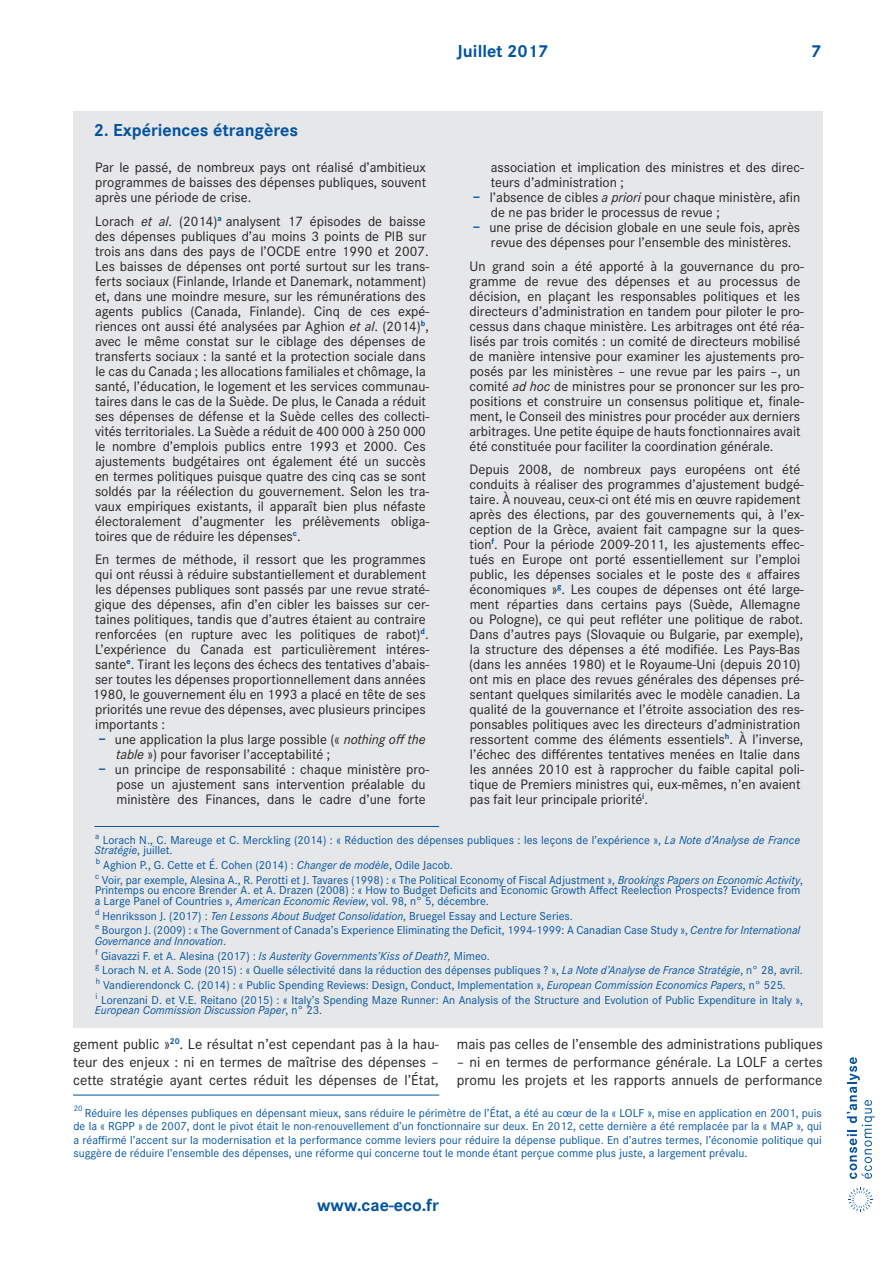
<style>
.page{position:relative;width:893px;height:1265px;background:#fff}
.page>*{position:absolute;margin:0;border:0;box-sizing:border-box;transform-origin:0 0}
.t1{font:700 18px "Corporate S";color:#0153a0}
.t2{font:15px/18px "Corporate S";color:#231f20;text-align:justify}
.t3{font:14.25px/15px "Corporate S";color:#231f20}
.t4{font:12px/14.7px "Corporate S";color:#0153a0}
.t5{font:italic 12px "Corporate S";color:#0153a0}
.t6{font:8.25px "Corporate S";color:#0153a0}
.s1{font-style:italic}
.s2{font-weight:700;font-size:15px;color:#0153a0}
.s3{font-style:normal}
</style>
<div class="page">
<svg style="left:846px;top:1057px;width:28px;height:122px"></svg>
<svg style="left:848px;top:1187px;width:24px;height:24px"></svg>
<hr style="left:73px;top:1095px;width:366px;height:1px;background:#0153a0">
<div style="left:73px;top:111px;width:748px;height:916px;background:#e6e7e9"></div>
<hr style="left:94px;top:826px;width:345px;height:1px;background:#0153a0">
<p class="t1" style="left:456px;top:38px;width:93px">Juillet 2017</p>
<p class="t1" style="left:810px;top:38px;width:12px">7</p>
<p class="t1" style="left:94px;top:117px;width:206px">2. Expériences étrangères</p>
<p class="t3" style="left:95px;top:159px;width:332px;text-align:justify">Par le passé, de nombreux pays ont réalisé d’ambitieux programmes de baisses des dépenses publiques, souvent après une période de crise.</p>
<p class="t3" style="left:95px;top:213px;width:336px">Lorach <span class="s1">et al</span>. (2014)<sup>a</sup> analysent 17 épisodes de baisse des dépenses publiques d’au moins 3 points de PIB sur trois ans dans des pays de l’OCDE entre 1990 et 2007.<br>Les baisses de dépenses ont porté surtout sur les trans&shy;ferts sociaux (Finlande, Irlande et Danemark, notamment) et, dans une moindre mesure, sur les rémunérations des agents publics (Canada, Finlande). Cinq de ces expé&shy;riences ont aussi été analysées par Aghion <span class="s1">et al</span>. (2014)<sup>b</sup>, avec le même constat sur le ciblage des dépenses de transferts sociaux : la santé et la protection sociale dans le cas du Canada ; les allocations familiales et chômage, la santé, l’éducation, le logement et les services communau&shy;taires dans le cas de la Suède. De plus, le Canada a réduit ses dépenses de défense et la Suède celles des collecti&shy;vités territoriales. La Suède a réduit de 400 000 à 250 000 le nombre d’emplois publics entre 1993 et 2000. Ces ajustements budgétaires ont également été un succès en termes politiques puisque quatre des cinq cas se sont soldés par la réélection du gouvernement. Selon les tra&shy;vaux empiriques existants, il apparaît bien plus néfaste électoralement d’augmenter les prélèvements obliga&shy;toires que de réduire les dépenses<sup>c</sup>.</p>
<p class="t3" style="left:92px;top:551px;width:338px">En termes de méthode, il ressort que les programmes qui ont réussi à réduire substantiellement et durablement les dépenses publiques sont passés par une revue straté&shy;gique des dépenses, afin d’en cibler les baisses sur cer&shy;taines politiques, tandis que d’autres étaient au contraire renforcées (en rupture avec les politiques de rabot)<sup>d</sup>.<br>L’expérience du Canada est particulièrement intéres&shy;sante<sup>e</sup>. Tirant les leçons des échecs des tentatives d’abais&shy;ser toutes les dépenses proportionnellement dans années 1980, le gouvernement élu en 1993 a placé en tête de ses priorités une revue des dépenses, avec plusieurs principes importants :</p>
<p class="t3" style="left:116px;top:731px;width:311px;text-indent:-18px"><span class="s2">–</span> une application la plus large possible (« <span class="s1">nothing off the table</span> ») pour favoriser l’acceptabilité ;</p>
<p class="t3" style="left:116px;top:761px;width:314px;text-indent:-18px"><span class="s2">–</span> un principe de responsabilité : chaque ministère pro&shy;pose un ajustement sans intervention préalable du ministère des Finances, dans le cadre d’une forte</p>
<p class="t3" style="left:490px;top:159px;width:314px">association et implication des ministres et des direc&shy;teurs d’administration ;</p>
<p class="t3" style="left:490px;top:189px;width:311px;text-indent:-18px"><span class="s2">–</span> l’absence de cibles <span class="s1">a priori</span> pour chaque ministère, afin de ne pas brider le processus de revue ;</p>
<p class="t3" style="left:490px;top:219px;width:310px;text-indent:-18px"><span class="s2">–</span> une prise de décision globale en une seule fois, après revue des dépenses pour l’ensemble des ministères.</p>
<p class="t3" style="left:469px;top:258px;width:336px">Un grand soin a été apporté à la gouvernance du pro&shy;gramme de revue des dépenses et au processus de décision, en plaçant les responsables politiques et les directeurs d’administration en tandem pour piloter le pro&shy;cessus dans chaque ministère. Les arbitrages ont été réa&shy;lisés par trois comités : un comité de directeurs mobilisé de manière intensive pour examiner les ajustements pro&shy;posés par les ministères – une revue par les pairs –, un comité <span class="s1">ad hoc</span> de ministres pour se prononcer sur les pro&shy;positions et construire un consensus politique et, finale&shy;ment, le Conseil des ministres pour procéder aux derniers arbitrages. Une petite équipe de hauts fonctionnaires avait été constituée pour faciliter la coordination générale.</p>
<p class="t3" style="left:469px;top:461px;width:336px">Depuis 2008, de nombreux pays européens ont été conduits à réaliser des programmes d’ajustement budgé&shy;taire. À nouveau, ceux-ci ont été mis en œuvre rapidement après des élections, par des gouvernements qui, à l’ex&shy;ception de la Grèce, avaient fait campagne sur la ques&shy;tion<sup>f</sup>. Pour la période 2009-2011, les ajustements effec&shy;tués en Europe ont porté essentiellement sur l’emploi public, les dépenses sociales et le poste des « affaires économiques »<sup>g</sup>. Les coupes de dépenses ont été large&shy;ment réparties dans certains pays (Suède, Allemagne ou Pologne), ce qui peut refléter une politique de rabot.<br>Dans d’autres pays (Slovaquie ou Bulgarie, par exemple), la structure des dépenses a été modifiée. Les Pays-Bas (dans les années 1980) et le Royaume-Uni (depuis 2010) ont mis en place des revues générales des dépenses pré&shy;sentant quelques similarités avec le modèle canadien. La qualité de la gouvernance et l’étroite association des res&shy;ponsables politiques avec les directeurs d’administration ressortent comme des éléments essentiels<sup>h</sup>. À l’inverse, l’échec des différentes tentatives menées en Italie dans les années 2010 est à rapprocher du faible capital poli&shy;tique de Premiers ministres qui, eux-mêmes, n’en avaient pas fait leur principale priorité<sup>i</sup>.</p>
<p class="t4" style="left:94px;top:834px;width:706px;line-height:10.5px"><sup>a</sup> Lorach N., C. Mareuge et C. Merckling (2014) : « Réduction des dépenses publiques : les leçons de l’expérience », <span class="s1">La Note d’Analyse de France<br>Stratégie</span>, juillet.</p>
<p class="t4" style="left:95px;top:857px;width:709px"><sup>b</sup> Aghion P., G. Cette et É. Cohen (2014) : <span class="s1">Changer de modèle</span>, Odile Jacob.<br><sup>c</sup> Voir, par exemple, Alesina A., R. Perotti et J. Tavares (1998) : « The Political Economy of Fiscal Adjustment », <span class="s1">Brookings Papers on Economic Activity</span>,</p>
<p class="t4" style="left:95px;top:885px;width:706px;line-height:10.5px">Printemps ou encore Brender A. et A. Drazen (2008) : « How to Budget Deficits and Economic Growth Affect Reelection Prospects? Evidence from a Large Panel of Countries », <span class="s1">American Economic Review</span>, vol. 98, n° 5, décembre.</p>
<p class="t4" style="left:95px;top:908px;width:706px"><sup>d</sup> Henriksson J. (2017) : <span class="s1">Ten Lessons About Budget Consolidation</span>, Bruegel Essay and Lecture Series.<br><sup>e</sup> Bourgon J. (2009) : « The Government of Canada’s Experience Eliminating the Deficit, 1994-1999: A Canadian Case Study », <span class="s1">Centre for International</span></p>
<p class="t4" style="left:95px;top:933px;width:709px"><span class="s1">Governance and Innovation</span>.<br><sup>f</sup> Giavazzi F. et A. Alesina (2017) : <span class="s1">Is Austerity Governments’Kiss of Death?,</span> Mimeo.<br><sup>g</sup> Lorach N. et A. Sode (2015) : « Quelle sélectivité dans la réduction des dépenses publiques ? », <span class="s1">La Note d’Analyse de France Stratégie</span>, n° 28, avril. <sup>h</sup> Vandierendonck C. (2014) : « Public Spending Reviews: Design, Conduct, Implementation », <span class="s1">European Commission Economics Papers</span>, n° 525<span class="s1">.<br></span><sup>i</sup> Lorenzani D. et V.E. Reitano (2015) : « Italy’s Spending Maze Runner: An Analysis of the Structure and Evolution of Public Expenditure in Italy »,</p>
<p class="t5" style="left:95px;top:1003px;width:229px">European Commission Discussion Paper<span class="s3">, n° 23.</span></p>
<p class="t2" style="left:73px;top:1034px;width:367px">gement public »<sup>20</sup>. Le résultat n’est cependant pas à la hau&shy;teur des enjeux : ni en termes de maîtrise des dépenses – cette stratégie ayant certes réduit les dépenses de l’État,</p>
<p class="t2" style="left:456px;top:1034px;width:367px">mais pas celles de l’ensemble des administrations publiques</p>
<p class="t2" style="left:456px;top:1052px;width:367px">– ni en termes de performance générale. La LOLF a certes promu les projets et les rapports annuels de performance</p>
<p class="t6" style="left:74px;top:1103px;width:10px">20</p>
<p class="t4" style="left:73px;top:1105px;width:749px;line-height:13.5px;text-align:justify;text-indent:11px">Réduire les dépenses publiques en dépensant mieux, sans réduire le périmètre de l’État, a été au cœur de la « LOLF », mise en application en 2001, puis de la « RGPP » de 2007, dont le pivot était le non-renouvellement d’un fonctionnaire sur deux. En 2012, cette dernière a été remplacée par la « MAP », qui a réaffirmé l’accent sur la modernisation et la performance comme leviers pour réduire la dépense publique. En d’autres termes, l’économie politique qui suggère de réduire l’ensemble des dépenses, une réforme qui concerne tout le monde étant perçue comme plus juste, a largement prévalu.</p>
<p class="t1" style="left:317px;top:1193px;width:123px">www.cae-eco.fr</p>
</div>
